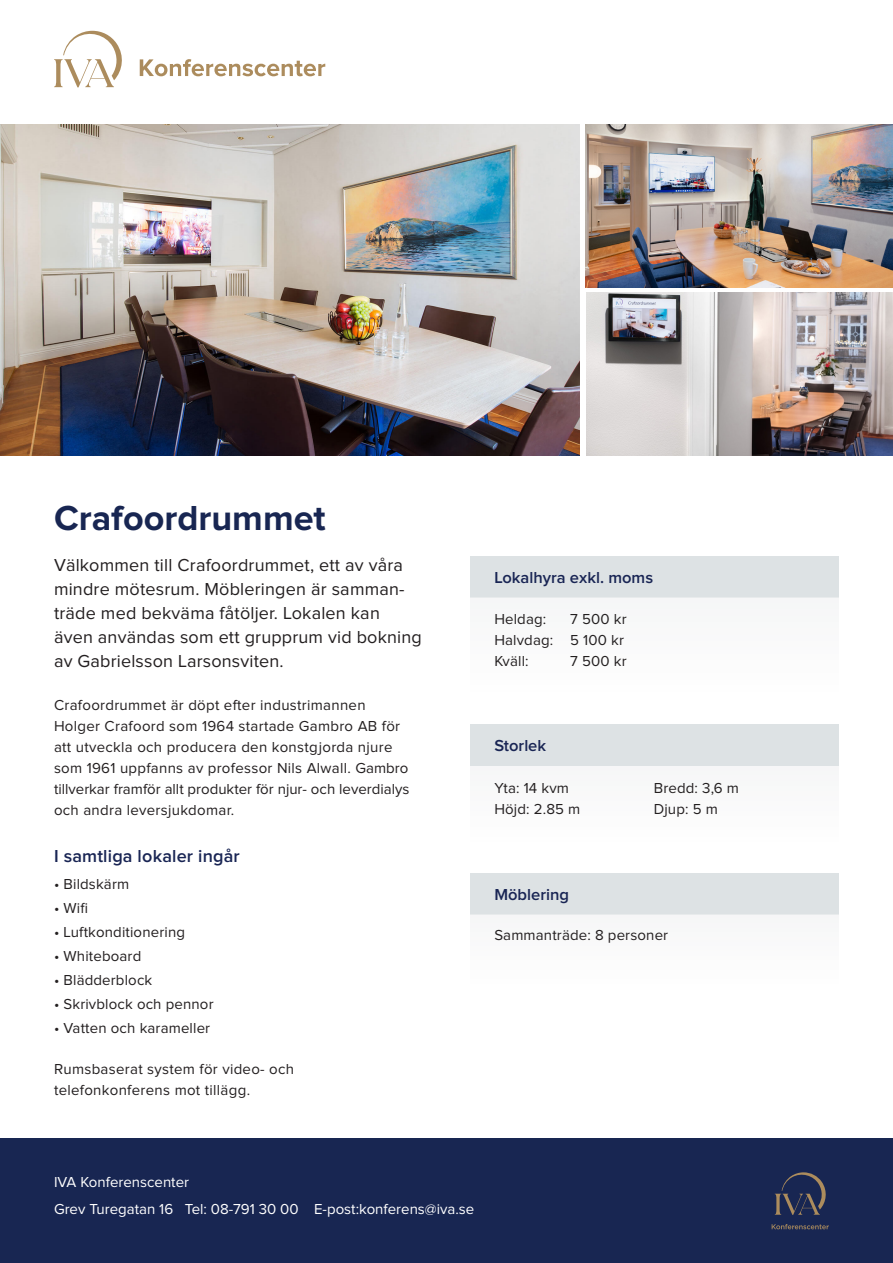
<style>
.page{position:relative;width:893px;height:1263px;background:#fff}
.page>*{position:absolute;margin:0;border:0;box-sizing:border-box;transform-origin:0 0}
.t1{font:700 36px "Proxima Nova";color:#182652}
.t2{font:18px/24px "Proxima Nova";letter-spacing:.01em;color:#231f20}
.t3{font:600 18px "Proxima Nova";letter-spacing:.01em;color:#192554}
.t4{font:600 16.5px "Proxima Nova";color:#192554}
.t5{font:15px/21px "Proxima Nova";letter-spacing:.02em;color:#231f20}
.t6{font:15px "Proxima Nova";color:#fff}
</style>
<div class="page">
<div style="left:0;top:1139px;width:893px;height:124px;background:#182652"></div>
<svg style="left:140px;top:59px;width:185px;height:17px"></svg>
<svg style="left:54px;top:31px;width:68px;height:56px"></svg>
<img style="left:0;top:124px;width:579px;height:332px">
<svg style="left:775px;top:1172px;width:51px;height:43px"></svg>
<svg style="left:772px;top:1224px;width:57px;height:5px"></svg>
<div style="left:471px;top:556px;width:368px;height:41px;background:#dde2e4"></div>
<div style="left:471px;top:873px;width:368px;height:41px;background:#dde2e4"></div>
<div style="left:471px;top:725px;width:368px;height:41px;background:#dde2e4"></div>
<div style="left:471px;top:597px;width:368px;height:98px;background:#fafafa"></div>
<div style="left:471px;top:914px;width:368px;height:71px;background:#fafafa"></div>
<div style="left:471px;top:766px;width:368px;height:78px;background:#fafafa"></div>
<img style="left:586px;top:124px;width:307px;height:163px">
<img style="left:586px;top:293px;width:307px;height:163px">
<p class="t1" style="left:54px;top:502px;width:273px">Crafoordrummet</p>
<p class="t2" style="left:54px;top:554px;width:369px">Välkommen till Crafoordrummet, ett av våra mindre mötesrum. Möbleringen är samman&shy;träde med bekväma fåtöljer. Lokalen kan även användas som ett grupprum vid bokning av Gabrielsson Larsonsviten.</p>
<p class="t5" style="left:54px;top:695px;width:313px">Crafoordrummet är döpt efter industrimannen</p>
<p class="t5" style="left:54px;top:716px;width:357px">Holger Crafoord som 1964 startade Gambro AB för att utveckla och producera den konstgjorda njure som 1961 uppfanns av professor Nils Alwall. Gambro tillverkar framför allt produkter för njur- och leverdialys och andra leversjukdomar.</p>
<p class="t3" style="left:54px;top:848px;width:187px">I samtliga lokaler ingår</p>
<p class="t5" style="left:54px;top:874px;width:77px">• Bildskärm</p>
<p class="t5" style="left:54px;top:898px;width:36px">• Wifi</p>
<p class="t5" style="left:54px;top:922px;width:133px">• Luftkonditionering</p>
<p class="t5" style="left:54px;top:946px;width:89px">• Whiteboard</p>
<p class="t5" style="left:54px;top:970px;width:100px">• Blädderblock</p>
<p class="t5" style="left:54px;top:994px;width:161px">• Skrivblock och pennor</p>
<p class="t5" style="left:54px;top:1018px;width:158px">• Vatten och karameller</p>
<p class="t5" style="left:54px;top:1059px;width:242px">Rumsbaserat system för video- och</p>
<p class="t5" style="left:54px;top:1080px;width:198px">telefonkonferens mot tillägg.</p>
<p class="t4" style="left:494px;top:570px;width:160px">Lokalhyra exkl. moms</p>
<p class="t5" style="left:494px;top:609px;width:53px">Heldag:</p>
<p class="t5" style="left:494px;top:630px;width:60px">Halvdag:</p>
<p class="t5" style="left:494px;top:651px;width:36px">Kväll:</p>
<p class="t5" style="left:570px;top:609px;width:58px">7 500 kr</p>
<p class="t5" style="left:570px;top:630px;width:55px">5 100 kr</p>
<p class="t5" style="left:570px;top:651px;width:58px">7 500 kr</p>
<p class="t4" style="left:494px;top:738px;width:53px">Storlek</p>
<p class="t5" style="left:494px;top:778px;width:76px">Yta: 14 kvm</p>
<p class="t5" style="left:494px;top:799px;width:88px">Höjd: 2.85 m</p>
<p class="t4" style="left:494px;top:887px;width:76px">Möblering</p>
<p class="t5" style="left:654px;top:778px;width:87px">Bredd: 3,6 m</p>
<p class="t5" style="left:654px;top:799px;width:66px">Djup: 5 m</p>
<p class="t5" style="left:494px;top:925px;width:175px">Sammanträde: 8 personer</p>
<p class="t6" style="left:54px;top:1175px;width:137px">IVA Konferenscenter</p>
<p class="t6" style="left:54px;top:1202px;width:422px">Grev Turegatan 16 Tel: 08-791 30 00 E-post:konferens@iva.se</p>
</div>
